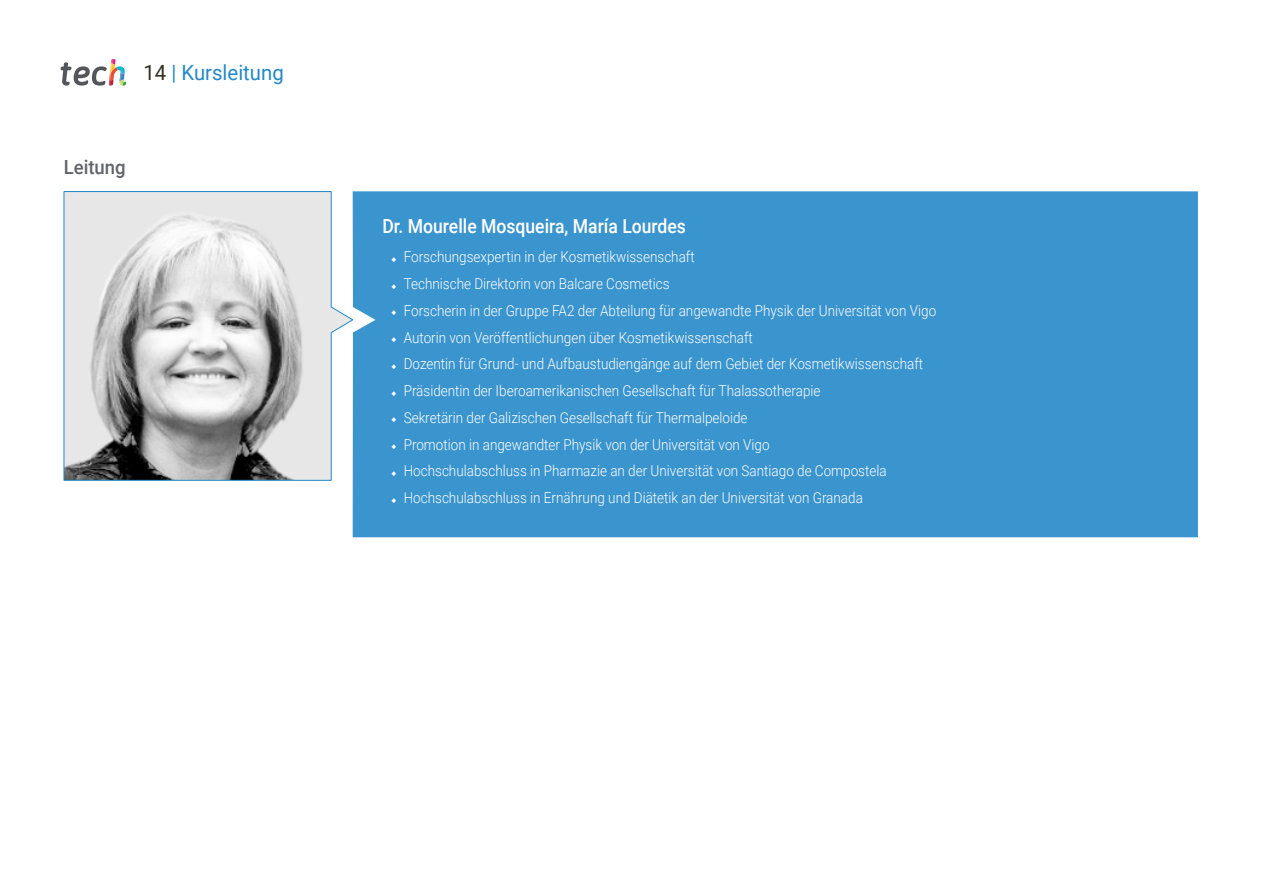
<style>
.page{position:relative;width:1263px;height:893px;background:#fff}
.page>*{position:absolute;margin:0;border:0;box-sizing:border-box;transform-origin:0 0}
.t1{font:21px "Roboto";color:#2488c9}
.t2{font:500 19.5px "Roboto";color:#fff;scale:.9 1}
.t3{font:500 19.5px "Roboto";color:#61646a;scale:.95 1}
.t4{font:300 15px/26.7px "Roboto";color:#fff;scale:.9 1}
.s1{color:#312e20}
</style>
<div class="page">
<svg style="left:61px;top:59px;width:65px;height:27px"></svg>
<div style="left:353px;top:191px;width:845px;height:346px;background:#3a94ce"></div>
<svg style="left:64px;top:191px;width:289px;height:290px;background:#c6c7c8"></svg>
<svg style="left:392px;top:257px;width:4px;height:5px"></svg>
<svg style="left:392px;top:284px;width:4px;height:5px"></svg>
<svg style="left:392px;top:310px;width:4px;height:5px"></svg>
<svg style="left:392px;top:337px;width:4px;height:5px"></svg>
<svg style="left:392px;top:364px;width:4px;height:5px"></svg>
<svg style="left:392px;top:391px;width:4px;height:5px"></svg>
<svg style="left:392px;top:417px;width:4px;height:5px"></svg>
<svg style="left:392px;top:444px;width:4px;height:5px"></svg>
<svg style="left:392px;top:471px;width:4px;height:5px"></svg>
<svg style="left:392px;top:498px;width:4px;height:5px"></svg>
<h1 class="t1" style="left:144px;top:57px;width:142px"><span class="s1">14</span> | Kursleitung</h1>
<h2 class="t3" style="left:64px;top:154px;width:67px">Leitung</h2>
<h2 class="t2" style="left:382px;top:212px;width:339px">Dr. Mourelle Mosqueira, María Lourdes</h2>
<p class="t4" style="left:404px;top:243px;width:593px">Forschungsexpertin in der Kosmetikwissenschaft<br>Technische Direktorin von Balcare Cosmetics<br>Forscherin in der Gruppe FA2 der Abteilung für angewandte Physik der Universität von Vigo Autorin von Veröffentlichungen über Kosmetikwissenschaft<br>Dozentin für Grund- und Aufbaustudiengänge auf dem Gebiet der Kosmetikwissenschaft Präsidentin der Iberoamerikanischen Gesellschaft für Thalassotherapie<br>Sekretärin der Galizischen Gesellschaft für Thermalpeloide<br>Promotion in angewandter Physik von der Universität von Vigo<br>Hochschulabschluss in Pharmazie an der Universität von Santiago de Compostela Hochschulabschluss in Ernährung und Diätetik an der Universität von Granada</p>
</div>
